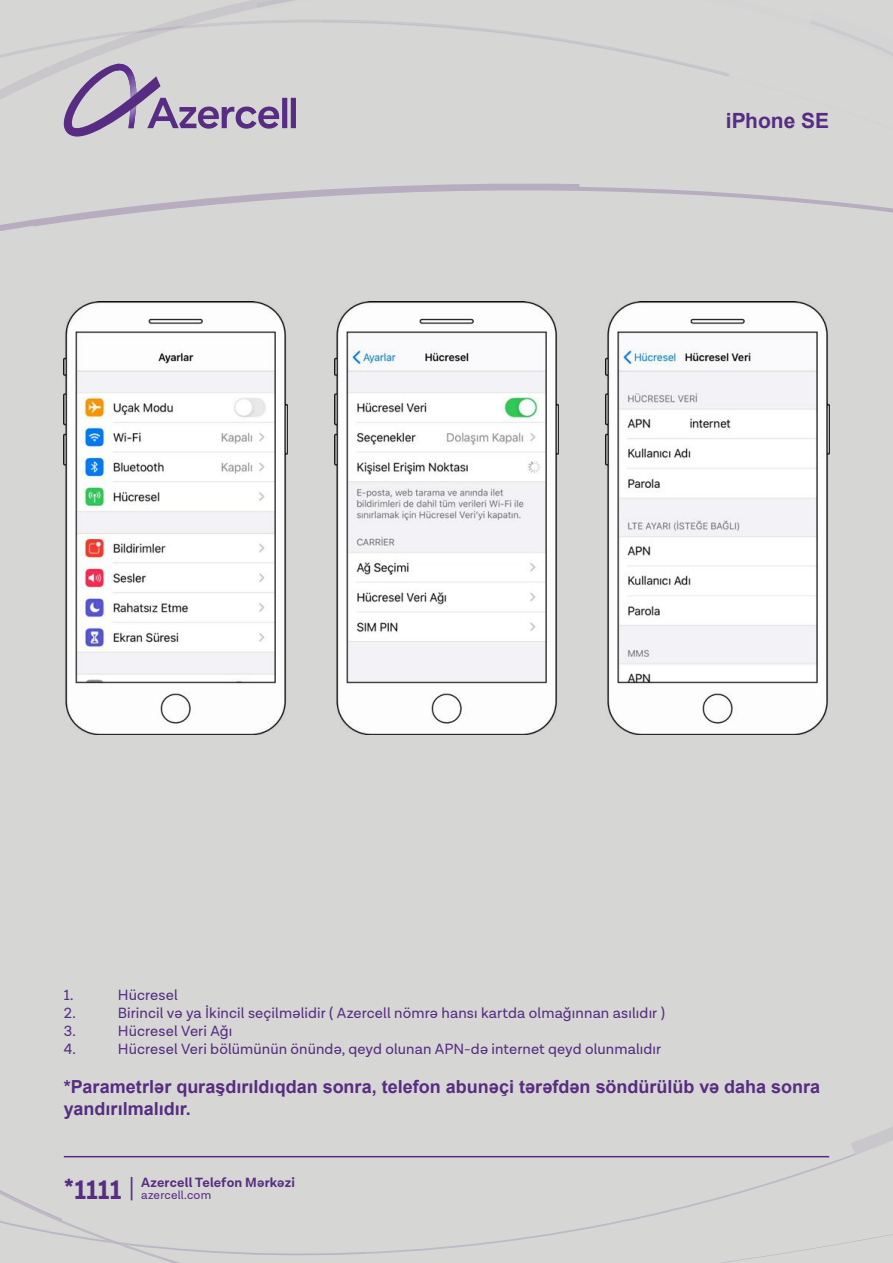
<style>
.page{position:relative;width:893px;height:1263px;background:#d6d7d5}
.page>*{position:absolute;margin:0;border:0;box-sizing:border-box;transform-origin:0 0}
.t1{font:700 27px "Lota Grotesque";color:#572c82}
.t2{font:700 21px "Arial";color:#572c82}
.t3{font:700 18px/21.6px "Arial";color:#572c82}
.t4{font:15px "Lota Grotesque";letter-spacing:.005em;color:#572c82}
.t5{font:700 13.5px "Lota Grotesque";letter-spacing:.01em;color:#572c82}
.t6{font:12px "Lota Grotesque";letter-spacing:.015em;color:#572c82}
.s1{font-weight:300;font-size:27px}
</style>
<div class="page">
<svg style="left:33px;top:189px;width:289px;height:113px"></svg>
<svg style="left:188px;top:0;width:68px;height:17px"></svg>
<svg style="left:256px;top:0;width:39px;height:8px"></svg>
<svg style="left:322px;top:23px;width:571px;height:279px"></svg>
<svg style="left:0;top:17px;width:729px;height:120px"></svg>
<svg style="left:130px;top:25px;width:61px;height:9px"></svg>
<svg style="left:322px;top:21px;width:407px;height:55px"></svg>
<svg style="left:0;top:1127px;width:893px;height:136px"></svg>
<hr style="left:64px;top:1156px;width:765px;height:1px;background:#572c82">
<img style="left:64px;top:302px;width:224px;height:433px">
<img style="left:335px;top:302px;width:223px;height:433px">
<img style="left:605px;top:302px;width:224px;height:433px">
<h2 class="t2" style="left:726px;top:107px;width:105px">iPhone SE</h2>
<p class="t4" style="left:64px;top:986px;width:11px">1.</p>
<p class="t4" style="left:118px;top:986px;width:61px">Hücresel</p>
<p class="t4" style="left:64px;top:1004px;width:13px">2.</p>
<p class="t4" style="left:118px;top:1004px;width:549px">Birincil və ya İkincil seçilməlidir ( Azercell nömrə hansı kartda olmağınnan asılıdır )</p>
<p class="t4" style="left:64px;top:1022px;width:14px">3.</p>
<p class="t4" style="left:118px;top:1022px;width:116px">Hücresel Veri Ağı</p>
<p class="t4" style="left:64px;top:1040px;width:14px">4.</p>
<p class="t4" style="left:118px;top:1040px;width:545px">Hücresel Veri bölümünün önündə, qeyd olunan APN-də internet qeyd olunmalıdır</p>
<p class="t3" style="left:64px;top:1077px;width:758px">*Parametrlər quraşdırıldıqdan sonra, telefon abunəçi tərəfdən söndürülüb və daha sonra yandırılmalıdır.</p>
<p class="t5" style="left:128px;top:1175px;width:168px"><span class="s1">|</span> Azercell Telefon Mərkəzi</p>
<h1 class="t1" style="left:64px;top:1175px;width:59px">*1111</h1>
<p class="t6" style="left:141px;top:1188px;width:72px">azercell.com</p>
</div>
